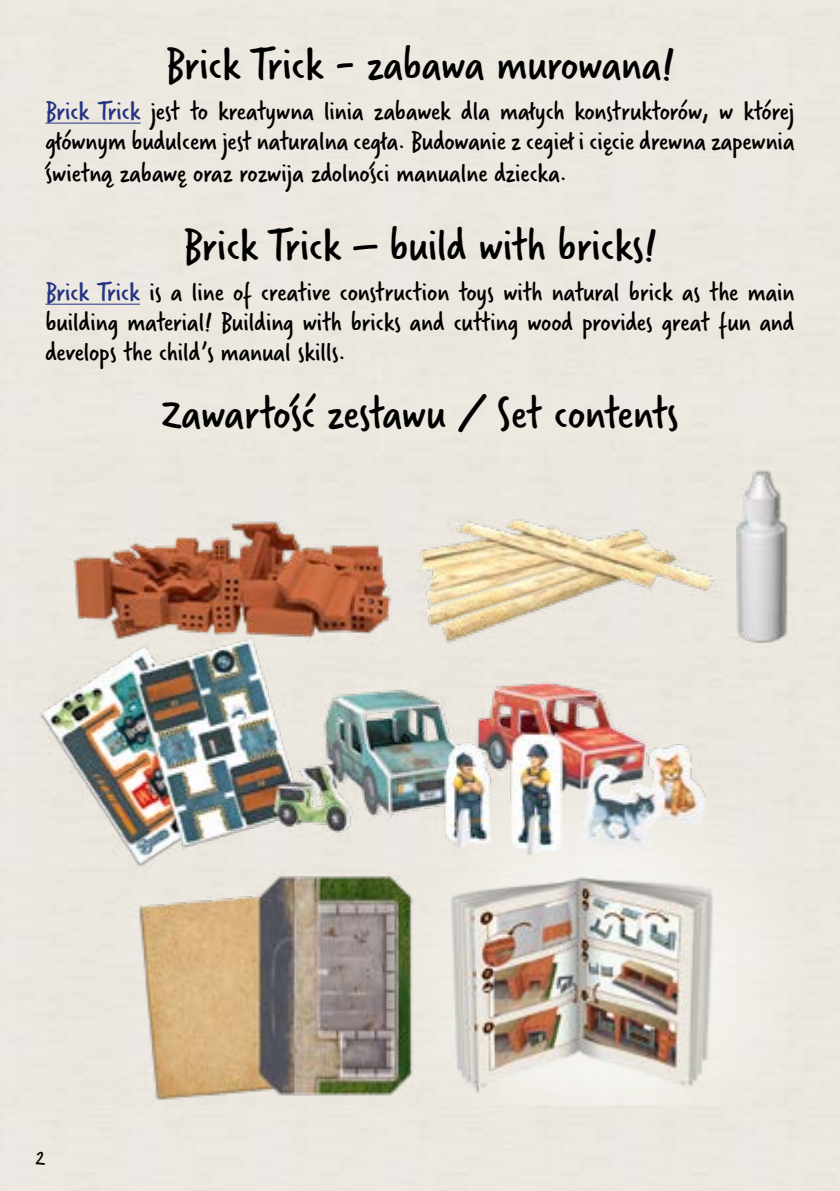
<style>
.page{position:relative;width:840px;height:1191px;background:#fff}
.page>*{position:absolute;margin:0;border:0;box-sizing:border-box;transform-origin:0 0}
.t1{font:48px "Verveine";color:#000}
.t2{font:28px/31px "Verveine";color:#000;text-align:justify}
.t3{font:24px "Minya Nouvelle";color:#000}
.s1{color:#253483}
</style>
<div class="page">
<img style="left:14px;top:456px;width:794px;height:648px">
<hr style="left:45px;top:123px;width:95px;height:1px;background:#253483">
<hr style="left:45px;top:304px;width:95px;height:1px;background:#253483">
<h1 class="t1" style="left:165px;top:31px;width:510px">Brick Trick - zabawa murowana!</h1>
<p class="t2" style="left:45px;top:96px;width:750px"><span class="s1">Brick Trick</span> jest to kreatywna linia zabawek dla małych konstruktorów, w której głównym budulcem jest naturalna cegła. Budowanie z cegieł i cięcie drewna zapewnia świetną zabawę oraz rozwija zdolności manualne dziecka.</p>
<h1 class="t1" style="left:183px;top:212px;width:474px">Brick Trick – build with bricks!</h1>
<p class="t2" style="left:45px;top:278px;width:750px;line-height:30px"><span class="s1">Brick Trick</span> is a line of creative construction toys with natural brick as the main building material! Building with bricks and cutting wood provides great fun and develops the child’s manual skills.</p>
<h1 class="t1" style="left:161px;top:380px;width:518px">Zawartość zestawu / Set contents</h1>
<p class="t3" style="left:35px;top:1141px;width:12px">2</p>
</div>
